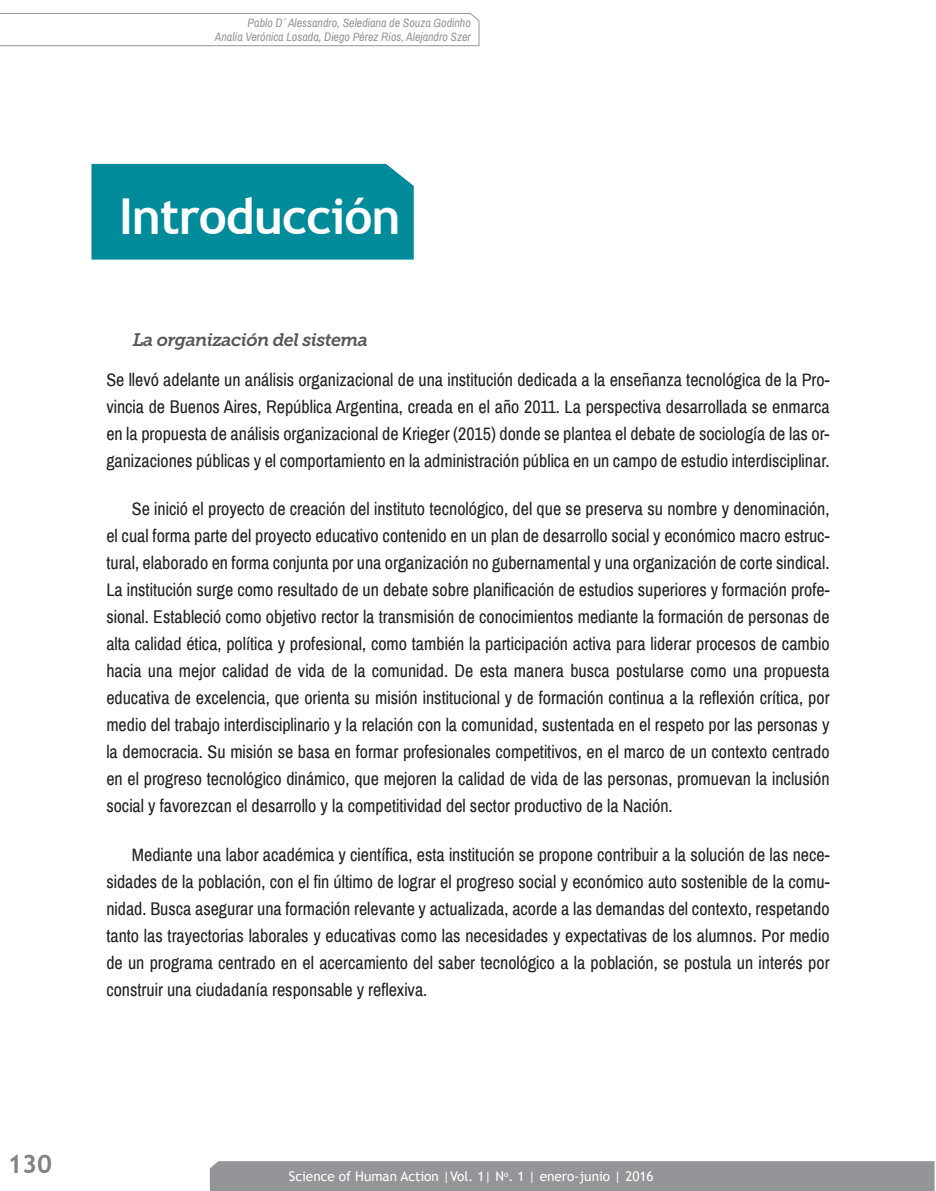
<style>
.page{position:relative;width:936px;height:1191px;background:#fff}
.page>*{position:absolute;margin:0;border:0;box-sizing:border-box;transform-origin:0 0}
.t1{font:700 49.5px "Trebuchet MS";letter-spacing:-.02em;color:#fff}
.t2{font:700 25.5px "Trebuchet MS";color:#808285}
.t3{font:18px/27px "Archivo Narrow";color:#231f20;text-align:justify}
.t4{font:italic 18px "Museo Slab 700";letter-spacing:-.03em;color:#57585a}
.t5{font:13.5px "Trebuchet MS";color:#fff}
.t6{font:italic 12px/13.8px "Archivo Narrow";color:#939598;text-align:right}
</style>
<div class="page">
<svg style="left:0;top:13px;width:479px;height:33px"></svg>
<div style="left:210px;top:1161px;width:724px;height:30px;background:#939598"></div>
<div style="left:91px;top:164px;width:323px;height:96px;background:#008b9b"></div>
<p class="t6" style="left:215px;top:16px;width:257px">Pablo D´ Alessandro, Selediana de Souza Godinho<br>Analía Verónica Losada, Diego Pérez Ríos, Alejandro Szer</p>
<h1 class="t1" style="left:119px;top:185px;width:283px">Introducción</h1>
<p class="t4" style="left:133px;top:330px;width:237px">La organización del sistema</p>
<p class="t3" style="left:106px;top:366px;width:724px">Se llevó adelante un análisis organizacional de una institución dedicada a la enseñanza tecnológica de la Pro&shy;vincia de Buenos Aires, República Argentina, creada en el año 2011. La perspectiva desarrollada se enmarca en la propuesta de análisis organizacional de Krieger (2015) donde se plantea el debate de sociología de las or&shy;ganizaciones públicas y el comportamiento en la administración pública en un campo de estudio interdisciplinar.</p>
<p class="t3" style="left:106px;top:496px;width:724px;text-indent:26px">Se inició el proyecto de creación del instituto tecnológico, del que se preserva su nombre y denominación, el cual forma parte del proyecto educativo contenido en un plan de desarrollo social y económico macro estruc&shy;tural, elaborado en forma conjunta por una organización no gubernamental y una organización de corte sindical.<br>La institución surge como resultado de un debate sobre planificación de estudios superiores y formación profe&shy;sional. Estableció como objetivo rector la transmisión de conocimientos mediante la formación de personas de alta calidad ética, política y profesional, como también la participación activa para liderar procesos de cambio hacia una mejor calidad de vida de la comunidad. De esta manera busca postularse como una propuesta educativa de excelencia, que orienta su misión institucional y de formación continua a la reflexión crítica, por medio del trabajo interdisciplinario y la relación con la comunidad, sustentada en el respeto por las personas y la democracia. Su misión se basa en formar profesionales competitivos, en el marco de un contexto centrado en el progreso tecnológico dinámico, que mejoren la calidad de vida de las personas, promuevan la inclusión social y favorezcan el desarrollo y la competitividad del sector productivo de la Nación.</p>
<p class="t3" style="left:106px;top:841px;width:724px;text-indent:26px">Mediante una labor académica y científica, esta institución se propone contribuir a la solución de las nece&shy;sidades de la población, con el fin último de lograr el progreso social y económico auto sostenible de la comu&shy;nidad. Busca asegurar una formación relevante y actualizada, acorde a las demandas del contexto, respetando tanto las trayectorias laborales y educativas como las necesidades y expectativas de los alumnos. Por medio de un programa centrado en el acercamiento del saber tecnológico a la población, se postula un interés por construir una ciudadanía responsable y reflexiva.</p>
<h2 class="t2" style="left:7px;top:1147px;width:46px">130</h2>
<p class="t5" style="left:289px;top:1167px;width:366px">Science of Human Action |Vol. 1| N<sup>o</sup>. 1 | enero-junio | 2016</p>
</div>
